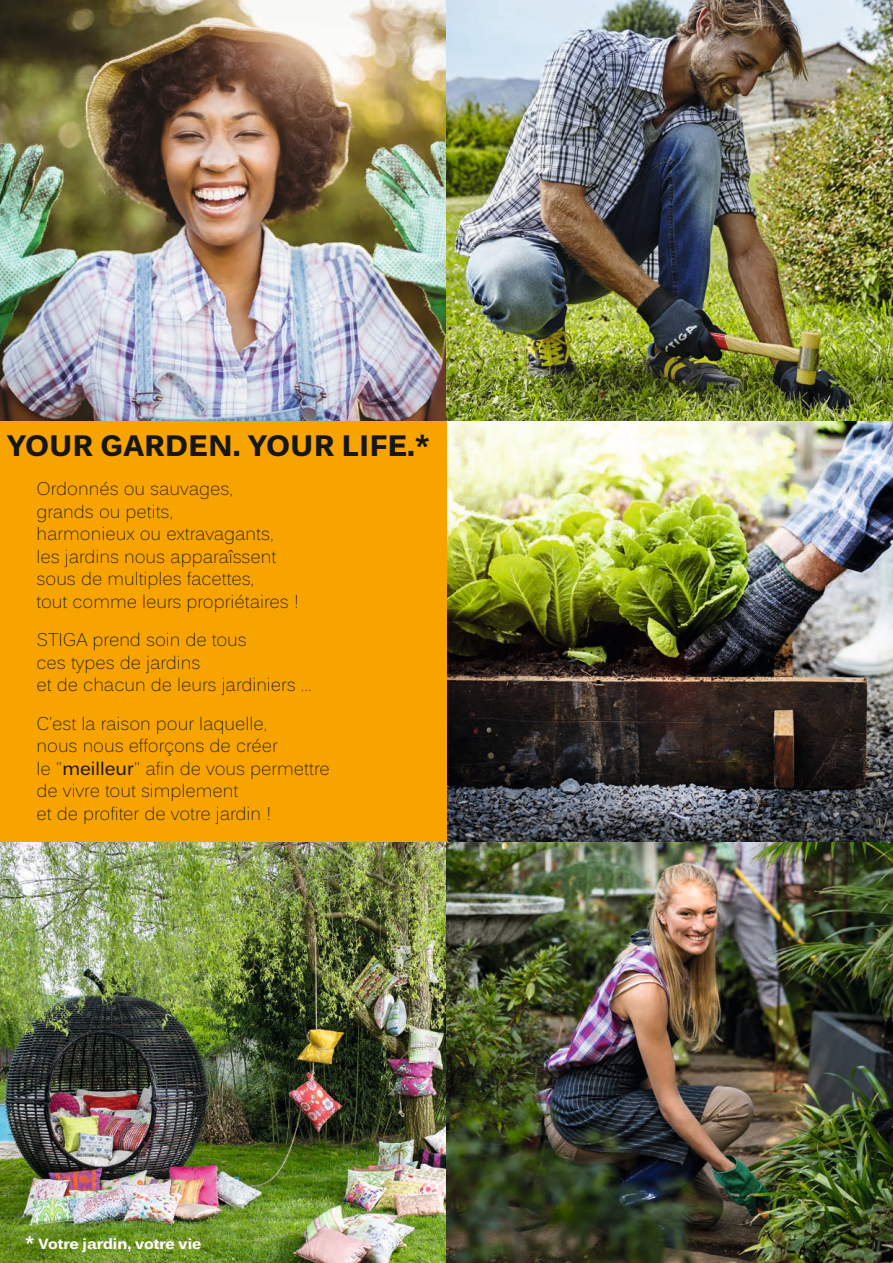
<style>
.page{position:relative;width:893px;height:1263px;background:#fff}
.page>*{position:absolute;margin:0;border:0;box-sizing:border-box;transform-origin:0 0}
.t1{font:700 30px "Endurance Pro";color:#151616}
.t2{font:300 18.75px/22.5px "Endurance Pro";color:#151616}
.t3{font:700 15px "Endurance Pro";color:#fff}
.s1{font-weight:400}
.s2{font-size:18px}
</style>
<div class="page">
<img style="left:446px;top:421px;width:447px;height:421px">
<div style="left:0;top:421px;width:446px;height:421px;background:#f8a400"></div>
<img style="left:0;top:842px;width:893px;height:421px">
<img style="left:0;top:0;width:893px;height:421px">
<h1 class="t1" style="left:7px;top:425px;width:424px">YOUR GARDEN. YOUR LIFE.*</h1>
<p class="t2" style="left:37px;top:476px;width:264px">Ordonnés ou sauvages,<br>grands ou petits,<br>harmonieux ou extravagants, les jardins nous apparaîssent sous de multiples facettes,<br>tout comme leurs propriétaires !</p>
<p class="t2" style="left:37px;top:627px;width:277px">STIGA prend soin de tous<br>ces types de jardins<br>et de chacun de leurs jardiniers ...</p>
<p class="t2" style="left:37px;top:711px;width:295px">C’est la raison pour laquelle,<br>nous nous efforçons de créer<br>le "<span class="s1">meilleur</span>" afin de vous permettre de vivre tout simplement<br>et de profiter de votre jardin !</p>
<p class="t3" style="left:26px;top:1233px;width:177px"><span class="s2">*</span> Votre jardin, votre vie</p>
</div>
